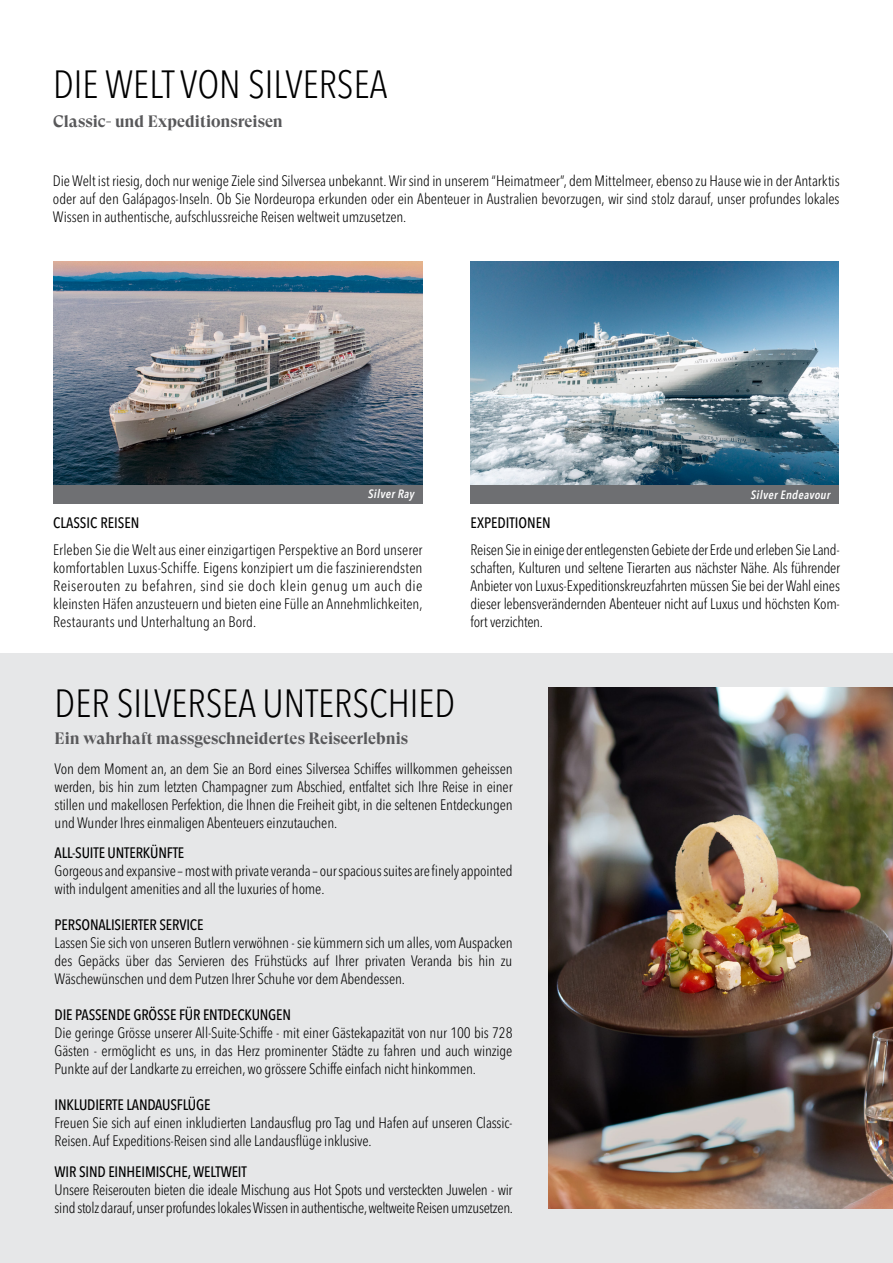
<style>
.page{position:relative;width:893px;height:1263px;background:#fff}
.page>*{position:absolute;margin:0;border:0;box-sizing:border-box;transform-origin:0 0}
.t1{font:300 condensed 39px "Avenir Next LT Pro";color:#000}
.t2{font:700 16.5px "GT Super Display";color:#58585a}
.t3{font:300 condensed 15px/18px "Avenir Next LT Pro";letter-spacing:-.01em;color:#000;text-align:justify}
.t4{font:500 condensed 15px "Avenir Next LT Pro";letter-spacing:-.01em;color:#000}
.t5{font:italic 600 condensed 12px "Avenir Next LT Pro";letter-spacing:.025em;color:#fff}
</style>
<div class="page">
<div style="left:0;top:654px;width:893px;height:609px;background:#e6e7e8"></div>
<img style="left:471px;top:261px;width:368px;height:225px">
<div style="left:471px;top:486px;width:368px;height:18px;background:#6e6f72"></div>
<img style="left:53px;top:261px;width:369px;height:225px">
<div style="left:53px;top:486px;width:369px;height:18px;background:#6f7073"></div>
<img style="left:549px;top:688px;width:344px;height:521px">
<h1 class="t1" style="left:53px;top:61px;width:336px">DIE WELT VON SILVERSEA</h1>
<p class="t2" style="left:53px;top:112px;width:231px">Classic- und Expeditionsreisen</p>
<p class="t3" style="left:53px;top:171px;width:788px">Die Welt ist riesig, doch nur wenige Ziele sind Silversea unbekannt. Wir sind in unserem “Heimatmeer”, dem Mittelmeer, ebenso zu Hause wie in der Antarktis oder auf den Galápagos-Inseln. Ob Sie Nordeuropa erkunden oder ein Abenteuer in Australien bevorzugen, wir sind stolz darauf, unser profundes lokales Wissen in authentische, aufschlussreiche Reisen weltweit umzusetzen.</p>
<p class="t5" style="left:368px;top:487px;width:48px">Silver Ray</p>
<p class="t5" style="left:751px;top:488px;width:81px">Silver Endeavour</p>
<p class="t4" style="left:53px;top:513px;width:88px">CLASSIC REISEN</p>
<p class="t4" style="left:471px;top:513px;width:82px">EXPEDITIONEN</p>
<p class="t3" style="left:53px;top:540px;width:371px">Erleben Sie die Welt aus einer einzigartigen Perspektive an Bord unserer komfortablen Luxus-Schiffe. Eigens konzipiert um die faszinierendsten Reiserouten zu befahren, sind sie doch klein genug um auch die kleinsten Häfen anzusteuern und bieten eine Fülle an Annehmlichkeiten, Restaurants und Unterhaltung an Bord.</p>
<p class="t3" style="left:471px;top:540px;width:371px">Reisen Sie in einige der entlegensten Gebiete der Erde und erleben Sie Land&shy;schaften, Kulturen und seltene Tierarten aus nächster Nähe. Als führender Anbieter von Luxus-Expeditionskreuzfahrten müssen Sie bei der Wahl eines dieser lebensverändernden Abenteuer nicht auf Luxus und höchsten Kom&shy;fort verzichten.</p>
<h1 class="t1" style="left:55px;top:680px;width:402px">DER SILVERSEA UNTERSCHIED</h1>
<p class="t2" style="left:55px;top:730px;width:355px">Ein wahrhaft massgeschneidertes Reiseerlebnis</p>
<p class="t3" style="left:55px;top:759px;width:459px">Von dem Moment an, an dem Sie an Bord eines Silversea Schiffes willkommen geheissen werden, bis hin zum letzten Champagner zum Abschied, entfaltet sich Ihre Reise in einer stillen und makellosen Perfektion, die Ihnen die Freiheit gibt, in die seltenen Entdeckungen und Wunder Ihres einmaligen Abenteuers einzutauchen.</p>
<p class="t4" style="left:55px;top:844px;width:131px">ALL-SUITE UNTERKÜNFTE</p>
<p class="t3" style="left:55px;top:862px;width:459px">Gorgeous and expansive – most with private veranda – our spacious suites are finely appointed with indulgent amenities and all the luxuries of home.</p>
<p class="t4" style="left:55px;top:916px;width:150px">PERSONALISIERTER SERVICE</p>
<p class="t3" style="left:55px;top:934px;width:459px">Lassen Sie sich von unseren Butlern verwöhnen - sie kümmern sich um alles, vom Auspacken des Gepäcks über das Servieren des Frühstücks auf Ihrer privaten Veranda bis hin zu Wäschewünschen und dem Putzen Ihrer Schuhe vor dem Abendessen.</p>
<p class="t4" style="left:55px;top:1006px;width:238px">DIE PASSENDE GRÖSSE FÜR ENTDECKUNGEN</p>
<p class="t3" style="left:55px;top:1024px;width:459px">Die geringe Grösse unserer All-Suite-Schiffe - mit einer Gästekapazität von nur 100 bis 728<br>Gästen - ermöglicht es uns, in das Herz prominenter Städte zu fahren und auch winzige Punkte auf der Landkarte zu erreichen, wo grössere Schiffe einfach nicht hinkommen.</p>
<p class="t4" style="left:55px;top:1096px;width:157px">INKLUDIERTE LANDAUSFLÜGE</p>
<p class="t3" style="left:55px;top:1114px;width:459px">Freuen Sie sich auf einen inkludierten Landausflug pro Tag und Hafen auf unseren Classic-<br>Reisen. Auf Expeditions-Reisen sind alle Landausflüge inklusive.</p>
<p class="t4" style="left:55px;top:1163px;width:194px">WIR SIND EINHEIMISCHE, WELTWEIT</p>
<p class="t3" style="left:55px;top:1181px;width:460px">Unsere Reiserouten bieten die ideale Mischung aus Hot Spots und versteckten Juwelen - wir sind stolz darauf, unser profundes lokales Wissen in authentische, weltweite Reisen umzusetzen.</p>
</div>
